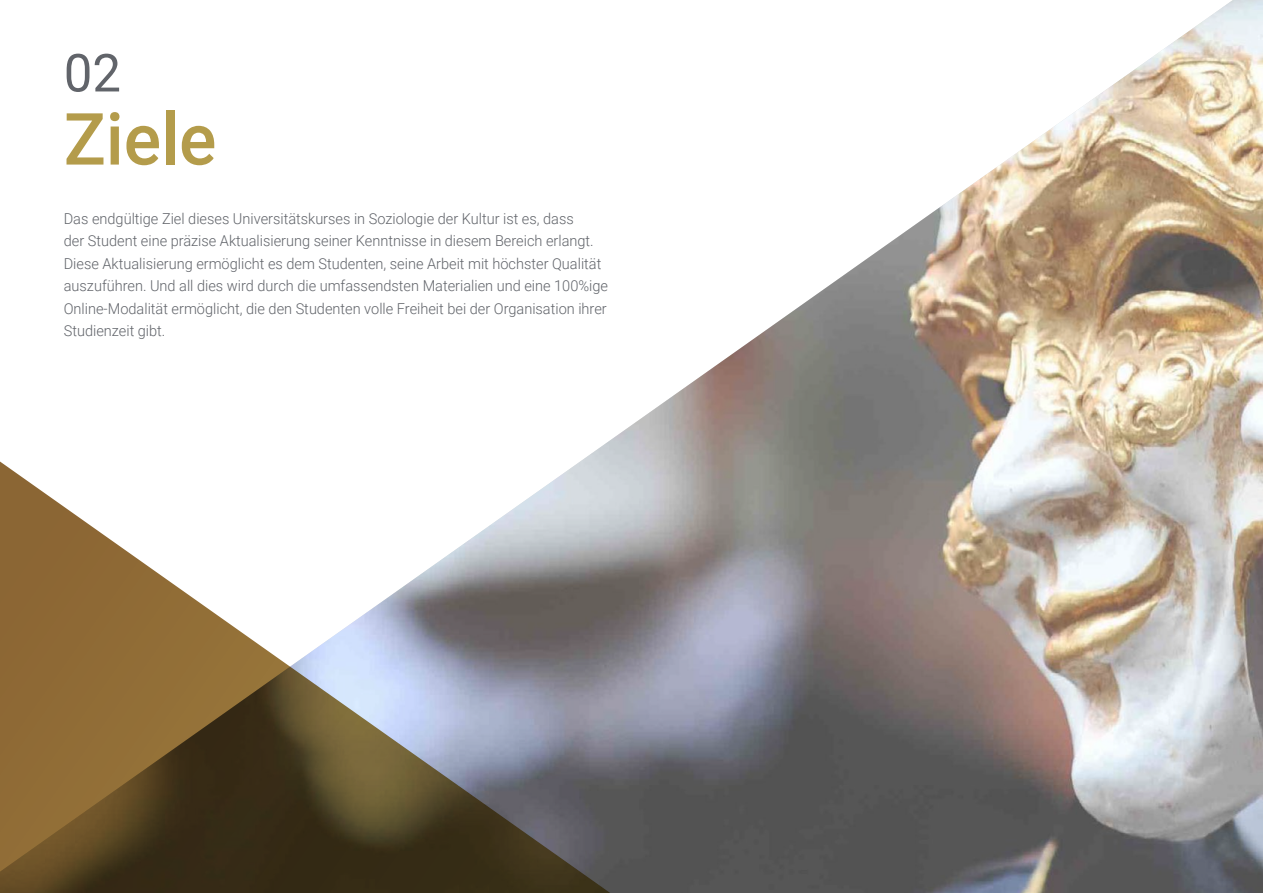
<style>
.page{position:relative;width:1263px;height:893px;background:#fff}
.page>*{position:absolute;margin:0;border:0;box-sizing:border-box;transform-origin:0 0}
.t1{font:500 72px "Roboto";color:#b49c4b}
.t2{font:52.5px "Roboto";color:#61646a}
.t3{font:300 15px/22.5px "Roboto";color:#61646a}
</style>
<div class="page">
<img style="left:602px;top:0;width:661px;height:893px">
<svg style="left:0;top:446px;width:640px;height:447px"></svg>
<h2 class="t2" style="left:64px;top:36px;width:59px">02</h2>
<h1 class="t1" style="left:64px;top:89px;width:154px">Ziele</h1>
<p class="t3" style="left:64px;top:207px;width:546px">Das endgültige Ziel dieses Universitätskurses in Soziologie der Kultur ist es, dass<br>der Student eine präzise Aktualisierung seiner Kenntnisse in diesem Bereich erlangt.<br>Diese Aktualisierung ermöglicht es dem Studenten, seine Arbeit mit höchster Qualität auszuführen. Und all dies wird durch die umfassendsten Materialien und eine 100%ige Online-Modalität ermöglicht, die den Studenten volle Freiheit bei der Organisation ihrer Studienzeit gibt.</p>
</div>
